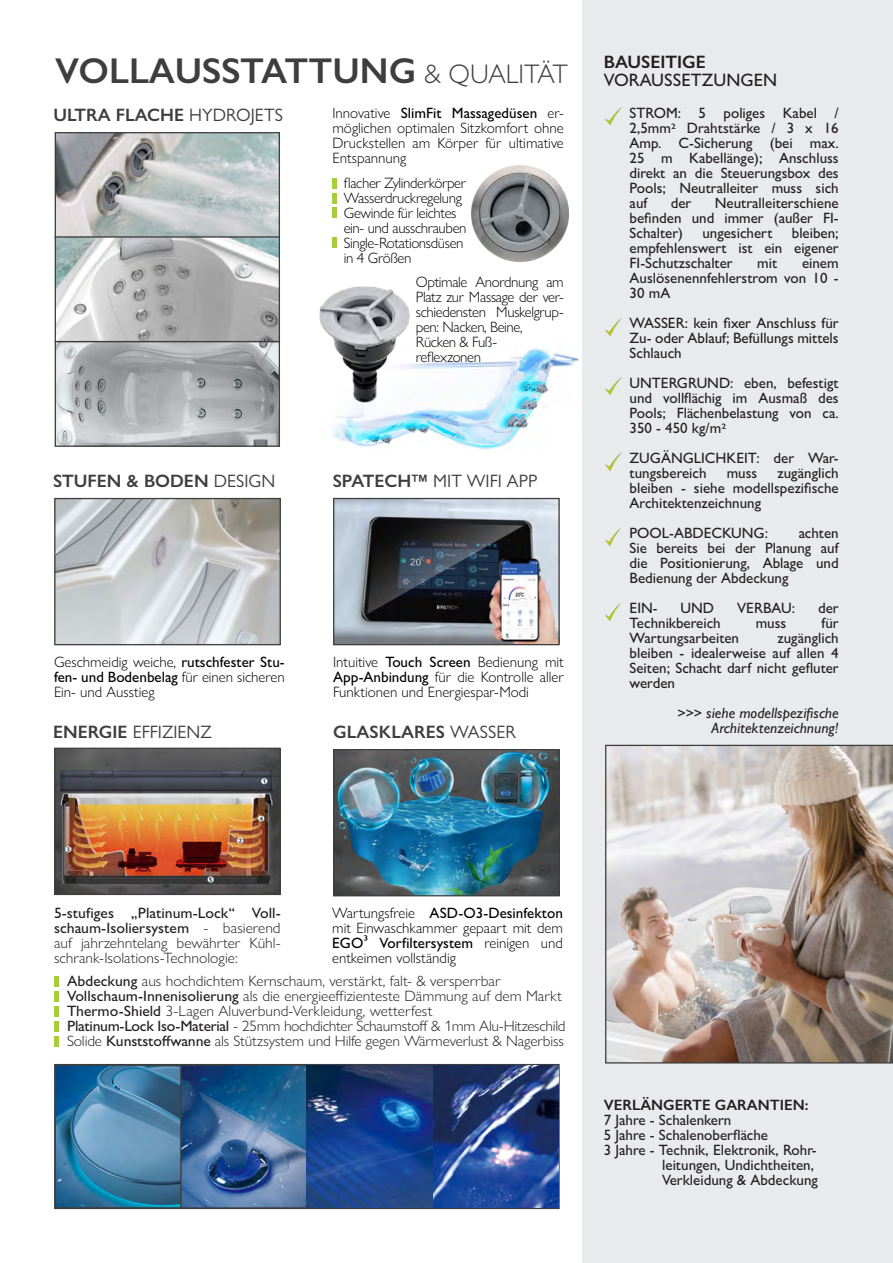
<style>
.page{position:relative;width:893px;height:1263px;background:#fff}
.page>*{position:absolute;margin:0;border:0;box-sizing:border-box;transform-origin:0 0}
.weiß_-_Gill_Sans_Nova{font:600 36px "Gill Sans";color:#3e3e3f}
.t1{font:600 18px "Gill Sans Nova";color:#3e3e3f}
.t2{font:18px "Gill Sans Nova";color:#3e3e3f}
.t3{font:500 18px "Gill Sans Nova";color:#231f20}
.t4{font:600 18px "Gill Sans Nova";color:#231f20}
.t5{font:500 15px/15px "Gill Sans";color:#231f20;text-align:justify}
.t6{font:300 15px/15px "Gill Sans Nova";letter-spacing:-.015em;color:#000;text-align:justify}
.t7{font:300 15px/15px "Gill Sans Nova";color:#231f20;text-align:justify;scale:1.04 1}
.t8{font:300 15px "Gill Sans Nova";letter-spacing:-.02em;color:#231f20;scale:1.04 1}
.t9{font:italic 500 15px/15px "Gill Sans Nova";color:#231f20;text-align:right}
.t10{font:600 15px "Gill Sans";color:#231f20}
.s1{font-family:"Gill Sans Nova";font-weight:300;font-size:27px}
.s2{font-weight:500}
.s3{font-weight:400}
.s4{color:#fff}
.s5{font-weight:600}
</style>
<div class="page">
<img style="left:57px;top:343px;width:221px;height:102px">
<div style="left:55px;top:341px;width:225px;height:106px;border:1px solid #3e3e3f"></div>
<img style="left:333px;top:343px;width:250px;height:107px">
<img style="left:57px;top:1065px;width:501px;height:143px">
<div style="left:181px;top:1065px;width:126px;height:143px;border:1px solid #3e3e3f"></div>
<img style="left:56px;top:500px;width:223px;height:143px">
<div style="left:54px;top:498px;width:227px;height:147px;border:1px solid #3e3e3f"></div>
<img style="left:335px;top:500px;width:223px;height:143px">
<div style="left:333px;top:498px;width:227px;height:147px;border:1px solid #3e3e3f"></div>
<div style="left:583px;top:0;width:310px;height:1263px;background:#e9eaeb"></div>
<svg style="left:57px;top:134px;width:221px;height:102px;background:#b6bcbc"></svg>
<div style="left:55px;top:132px;width:225px;height:106px;border:1px solid #3e3e3f"></div>
<img style="left:606px;top:108px;width:15px;height:17px">
<img style="left:606px;top:377px;width:15px;height:17px">
<img style="left:605px;top:528px;width:16px;height:17px">
<img style="left:606px;top:318px;width:15px;height:18px">
<img style="left:606px;top:453px;width:15px;height:17px">
<img style="left:335px;top:751px;width:223px;height:143px">
<div style="left:333px;top:749px;width:227px;height:147px;border:1px solid #3e3e3f"></div>
<img style="left:56px;top:750px;width:223px;height:143px">
<div style="left:54px;top:748px;width:227px;height:147px;border:1px solid #3e3e3f"></div>
<img style="left:605px;top:603px;width:16px;height:17px">
<svg style="left:57px;top:238px;width:221px;height:102px;background:#bbbcbc"></svg>
<div style="left:55px;top:236px;width:225px;height:106px;border:1px solid #3e3e3f"></div>
<img style="left:471px;top:165px;width:98px;height:96px">
<img style="left:320px;top:286px;width:90px;height:116px">
<img style="left:605px;top:745px;width:288px;height:318px">
<div style="left:55px;top:1065px;width:126px;height:143px;border:1px solid #3e3e3f"></div>
<div style="left:332px;top:178px;width:5px;height:10px;background:#a6ce39"></div>
<div style="left:332px;top:193px;width:5px;height:10px;background:#a6ce39"></div>
<div style="left:332px;top:208px;width:5px;height:10px;background:#a6ce39"></div>
<div style="left:332px;top:238px;width:5px;height:10px;background:#a6ce39"></div>
<div style="left:54px;top:976px;width:5px;height:10px;background:#a6ce39"></div>
<div style="left:54px;top:991px;width:5px;height:11px;background:#a6ce39"></div>
<div style="left:54px;top:1006px;width:5px;height:11px;background:#a6ce39"></div>
<div style="left:54px;top:1021px;width:5px;height:11px;background:#a6ce39"></div>
<div style="left:54px;top:1037px;width:5px;height:10px;background:#a6ce39"></div>
<p class="weiß_-_Gill_Sans_Nova" style="left:55px;top:49px;width:514px">VOLLAUSSTATTUNG <span class="s1">&amp; QUALITÄT</span></p>
<p class="t4" style="left:604px;top:51px;width:103px">BAUSEITIGE</p>
<p class="t3" style="left:604px;top:69px;width:175px">VORAUSSETZUNGEN</p>
<p class="t6" style="left:332px;top:105px;width:233px">Innovative <span class="s2">SlimFit Massagedüsen</span> er&shy;möglichen optimalen Sitzkomfort ohne Druckstellen am Körper für ultimative Entspannung</p>
<p class="t5" style="left:630px;top:105px;width:211px">STROM: 5 poliges Kabel / 2,5mm² Drahtstärke / 3 x 16<br>Amp. C-Sicherung (bei max.<br>25 m Kabellänge); Anschluss direkt an die Steuerungsbox des Pools; Neutralleiter muss sich auf</p>
<p class="t1" style="left:54px;top:103px;width:231px">ULTRA FLACHE <span class="s3">HYDROJETS</span></p>
<p class="t6" style="left:344px;top:175px;width:124px">flacher Zylinderkörper</p>
<p class="t6" style="left:344px;top:190px;width:120px">Wasserdruckregelung</p>
<p class="t6" style="left:344px;top:205px;width:114px">Gewinde für leichtes</p>
<p class="t6" style="left:332px;top:220px;width:136px"><span class="s4">&gt;</span> ein- und ausschrauben</p>
<p class="t6" style="left:344px;top:235px;width:121px">Single-Rotationsdüsen</p>
<p class="t6" style="left:344px;top:250px;width:69px">in 4 Größen</p>
<p class="t6" style="left:416px;top:274px;width:149px">Optimale Anordnung am Platz zur Massage der ver&shy;schiedensten Muskelgrup&shy;pen: Nacken, Beine,</p>
<p class="t6" style="left:416px;top:334px;width:83px">Rücken &amp; Fuß-</p>
<p class="t6" style="left:416px;top:349px;width:67px">reflexzonen</p>
<p class="t5" style="left:630px;top:195px;width:211px;text-indent:85px">Neutralleiterschiene befinden und immer (außer FI-Schalter)</p>
<p class="t5" style="left:671px;top:195px;width:22px">der</p>
<p class="t5" style="left:630px;top:225px;width:211px;text-indent:162px">bleiben; empfehlenswert ist ein eigener FI-Schutzschalter</p>
<p class="t5" style="left:702px;top:225px;width:72px">ungesichert</p>
<p class="t5" style="left:630px;top:255px;width:211px;text-indent:172px">einem Auslösenennfehlerstrom von 10 - 30 mA</p>
<p class="t5" style="left:630px;top:315px;width:211px">WASSER: kein fixer Anschluss für Zu- oder Ablauf; Befüllungs mittels Schlauch</p>
<p class="t5" style="left:630px;top:375px;width:211px">UNTERGRUND: eben, befestigt und vollflächig im Ausmaß des Pools; Flächenbelastung von ca.<br>350 - 450 kg/m²</p>
<p class="t5" style="left:630px;top:450px;width:211px">ZUGÄNGLICHKEIT: der War&shy;tungsbereich</p>
<p class="t5" style="left:757px;top:255px;width:22px">mit</p>
<p class="t5" style="left:630px;top:465px;width:211px;text-indent:148px">zugänglich bleiben - siehe modellspezifische Architektenzeichnung</p>
<p class="t5" style="left:630px;top:525px;width:140px">POOL-ABDECKUNG:</p>
<p class="t5" style="left:727px;top:465px;width:32px">muss</p>
<p class="t2" style="left:333px;top:470px;width:206px"><span class="s5">SPATECH™</span> MIT WIFI APP</p>
<p class="t1" style="left:53px;top:470px;width:224px">STUFEN &amp; BODEN <span class="s3">DESIGN</span></p>
<p class="t5" style="left:630px;top:525px;width:211px;text-indent:169px">achten Sie bereits bei der Planung auf die Positionierung, Ablage und Bedienung der Abdeckung</p>
<p class="t5" style="left:630px;top:600px;width:30px">EIN-</p>
<p class="t5" style="left:681px;top:600px;width:35px">UND</p>
<p class="t5" style="left:737px;top:600px;width:60px">VERBAU:</p>
<p class="t5" style="left:818px;top:600px;width:22px">der</p>
<p class="t5" style="left:630px;top:615px;width:93px">Technikbereich</p>
<p class="t5" style="left:756px;top:615px;width:32px">muss</p>
<p class="t5" style="left:821px;top:615px;width:19px">für</p>
<p class="t5" style="left:630px;top:630px;width:111px">Wartungsarbeiten</p>
<p class="t5" style="left:630px;top:630px;width:211px;text-indent:148px">zugänglich bleiben - idealerweise auf allen 4<br>Seiten; Schacht darf nicht gefluter werden</p>
<p class="t9" style="left:677px;top:705px;width:163px">&gt;&gt;&gt; siehe modellspezifische<br>Architektenzeichnung!</p>
<p class="t6" style="left:54px;top:654px;width:232px">Geschmeidig weiche, <span class="s2">rutschfester Stu&shy;fen- und Bodenbelag</span> für einen sicheren Ein- und Ausstieg</p>
<p class="t6" style="left:333px;top:654px;width:232px">Intuitive <span class="s2">Touch Screen</span> Bedienung mit <span class="s2">App-Anbindung</span> für die Kontrolle aller Funktionen und Energiespar-Modi</p>
<p class="t2" style="left:53px;top:720px;width:160px"><span class="s5">ENERGIE</span> EFFIZIENZ</p>
<p class="t1" style="left:333px;top:720px;width:184px">GLASKLARES <span class="s3">WASSER</span></p>
<p class="t7" style="left:54px;top:905px;width:219px"><span class="s2">5-stufiges „Platinum-Lock“ Voll&shy;schaum-Isoliersystem</span> - basierend auf jahrzehntelang bewährter Kühl&shy;schrank-Isolations-Technologie:</p>
<p class="t6" style="left:332px;top:905px;width:232px">Wartungsfreie <span class="s2">ASD-O3-Desinfekton </span>mit Einwaschkammer gepaart mit dem <span class="s2">EGO³ Vorfiltersystem</span> reinigen und entkeimen vollständig</p>
<p class="t7" style="left:67px;top:973px;width:418px"><span class="s2">Abdeckung</span> aus hochdichtem Kernschaum, verstärkt, falt- &amp; versperrbar</p>
<p class="t7" style="left:67px;top:988px;width:477px"><span class="s2">Vollschaum-Innenisolierung</span> als die energieeffizienteste Dämmung auf dem Markt</p>
<p class="t7" style="left:67px;top:1003px;width:353px"><span class="s2">Thermo-Shield</span> 3-Lagen Aluverbund-Verkleidung, wetterfest</p>
<p class="t8" style="left:67px;top:1017px;width:481px"><span class="s2">Platinum-Lock Iso-Material</span> - 25mm hochdichter Schaumstoff &amp; 1mm Alu-Hitzeschild</p>
<p class="t7" style="left:67px;top:1033px;width:479px">Solide <span class="s2">Kunststoffwanne</span> als Stützsystem und Hilfe gegen Wärmeverlust &amp; Nagerbiss</p>
<p class="t10" style="left:604px;top:1096px;width:206px">VERLÄNGERTE GARANTIEN:</p>
<p class="t5" style="left:604px;top:1112px;width:129px">7 Jahre - Schalenkern</p>
<p class="t5" style="left:604px;top:1127px;width:166px">5 Jahre - Schalenoberfläche</p>
<p class="t5" style="left:604px;top:1142px;width:214px">3 Jahre - Technik, Elektronik, Rohr-</p>
<p class="t5" style="left:662px;top:1157px;width:153px">leitungen, Undichtheiten,</p>
<p class="t5" style="left:662px;top:1172px;width:157px">Verkleidung &amp; Abdeckung</p>
</div>
